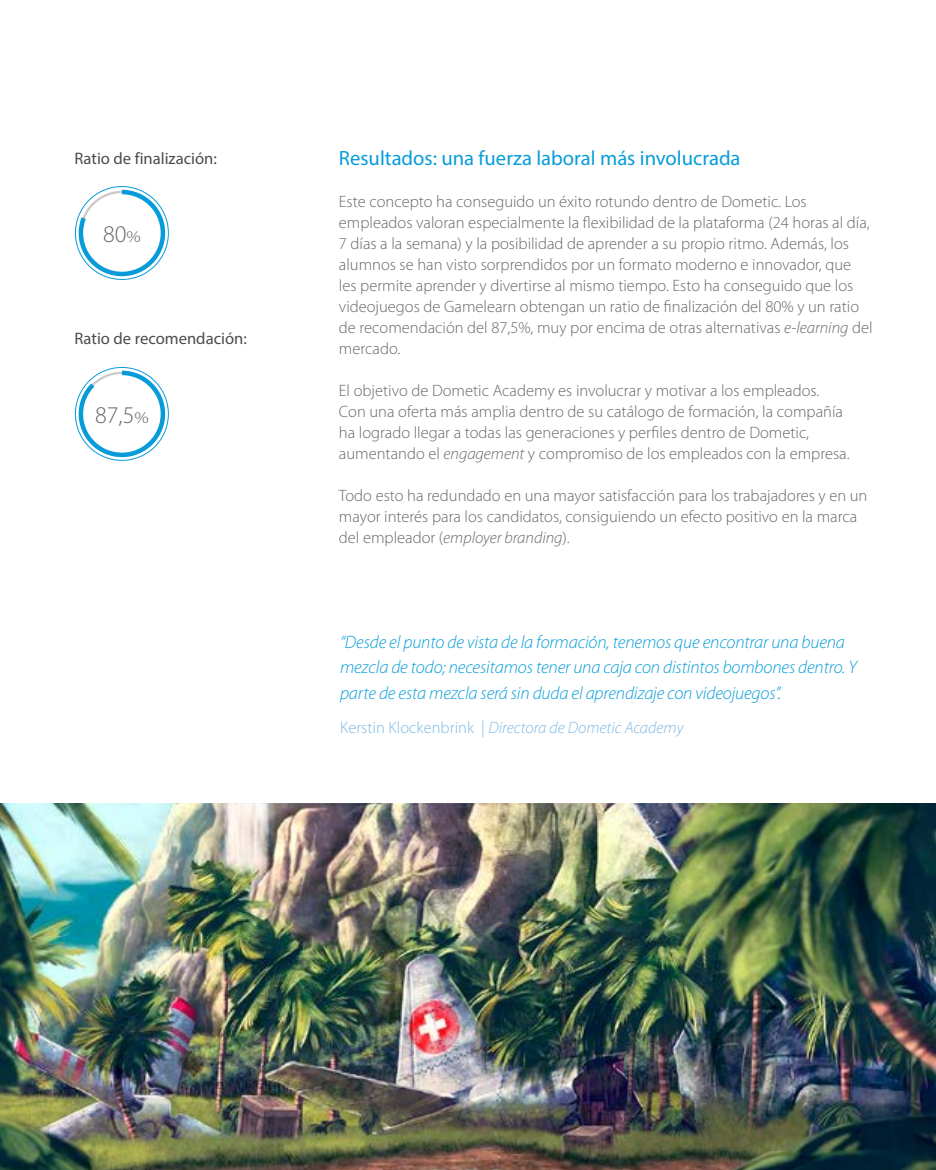
<style>
.page{position:relative;width:936px;height:1170px;background:#fff}
.page>*{position:absolute;margin:0;border:0;box-sizing:border-box;transform-origin:0 0}
.t1{font:300 24px "Myriad Pro";color:#67676f}
.t2{font:20.7px "Myriad Pro";color:#089dd9}
.t3{font:italic 300 18px/25.5px "Myriad Pro";letter-spacing:-.01em;color:#089dd9}
.t4{font:16.65px "Myriad Pro";color:#4d4b4b}
.t5{font:300 16.5px/21px "Myriad Pro";color:#6a6766}
.t6{font:italic 300 16.5px "Myriad Pro";color:#7eb9e6}
.s1{font-size:16.35px}
.s2{font-style:italic}
.s3{font-style:normal}
</style>
<div class="page">
<img style="left:0;top:803px;width:935px;height:366px">
<svg style="left:76px;top:187px;width:91px;height:92px"></svg>
<svg style="left:75px;top:367px;width:92px;height:93px"></svg>
<p class="t4" style="left:74px;top:148px;width:144px">Ratio de finalización:</p>
<h1 class="t1" style="left:103px;top:220px;width:39px">80<span class="s1">%</span></h1>
<p class="t4" style="left:74px;top:328px;width:174px">Ratio de recomendación:</p>
<h1 class="t1" style="left:95px;top:401px;width:55px">87,5<span class="s1">%</span></h1>
<p class="t2" style="left:339px;top:145px;width:403px">Resultados: una fuerza laboral más involucrada</p>
<p class="t5" style="left:339px;top:191px;width:535px">Este concepto ha conseguido un éxito rotundo dentro de Dometic. Los empleados valoran especialmente la flexibilidad de la plataforma (24 horas al día, 7 días a la semana) y la posibilidad de aprender a su propio ritmo. Además, los alumnos se han visto sorprendidos por un formato moderno e innovador, que les permite aprender y divertirse al mismo tiempo. Esto ha conseguido que los videojuegos de Gamelearn obtengan un ratio de finalización del 80% y un ratio de recomendación del 87,5%, muy por encima de otras alternativas <span class="s2">e-learning</span> del mercado.</p>
<p class="t5" style="left:339px;top:380px;width:512px">El objetivo de Dometic Academy es involucrar y motivar a los empleados.<br>Con una oferta más amplia dentro de su catálogo de formación, la compañía ha logrado llegar a todas las generaciones y perfiles dentro de Dometic, aumentando el <span class="s2">engagement</span> y compromiso de los empleados con la empresa.</p>
<p class="t5" style="left:339px;top:485px;width:530px">Todo esto ha redundado en una mayor satisfacción para los trabajadores y en un mayor interés para los candidatos, consiguiendo un efecto positivo en la marca del empleador (<span class="s2">employer branding</span>).</p>
<p class="t3" style="left:340px;top:629px;width:518px">“Desde el punto de vista de la formación, tenemos que encontrar una buena mezcla de todo; necesitamos tener una caja con distintos bombones dentro. Y parte de esta mezcla será sin duda el aprendizaje con videojuegos”.</p>
<p class="t6" style="left:340px;top:718px;width:345px"><span class="s3">Kerstin Klockenbrink |</span> Directora de Dometic Academy</p>
</div>
